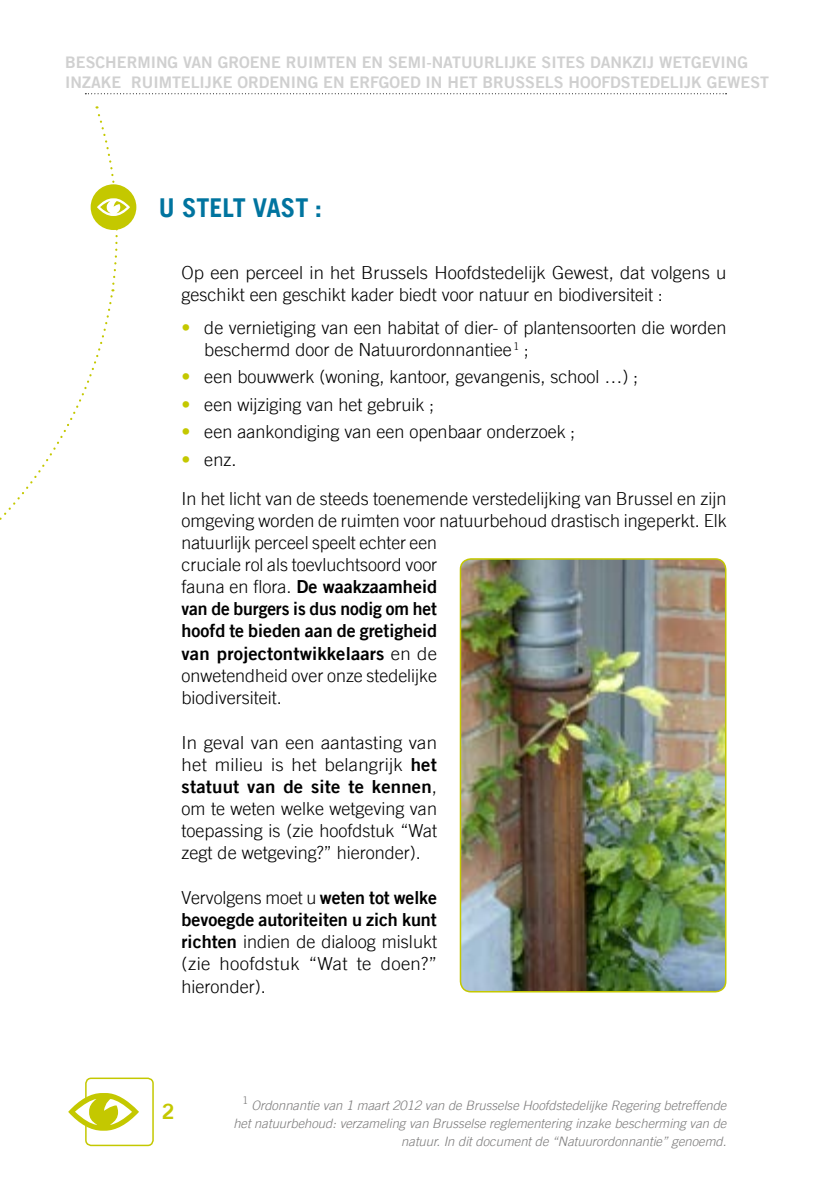
<style>
.page{position:relative;width:840px;height:1191px;background:#fff}
.page>*{position:absolute;margin:0;border:0;box-sizing:border-box;transform-origin:0 0}
.t1{font:700 26px "Trade Gothic";color:#00749f}
.t2{font:21px "Trade Gothic Bold Two";color:#c4c800}
.t3{font:300 18px/22.2px "Trade Gothic";color:#000}
.t4{font:18px/22.2px "Trade Gothic Bold Two";color:#000;text-align:justify}
.t5{font:16px/19.2px "Trade Gothic Bold Two";color:#d0d0d0}
.t6{font:italic 300 13px/18px "Trade Gothic";color:#7c7b7b;text-align:right}
.t7{font:300 10.4px "Trade Gothic";color:#7c7b7b}
.s1{font-family:"Trade Gothic Bold Two";font-weight:400;color:#c4c800}
.s2{font-family:"Trade Gothic";font-weight:300}
.s3{font-family:"Trade Gothic Bold Two";font-weight:400}
</style>
<div class="page">
<div style="left:91px;top:184px;width:45px;height:46px;background:#c4c800;border-radius:50%"></div>
<svg style="left:0;top:106px;width:130px;height:414px"></svg>
<div style="left:85px;top:1077px;width:69px;height:69px;border:2px solid #c4c800;border-radius:5px"></div>
<svg style="left:68px;top:1093px;width:71px;height:37px"></svg>
<svg style="left:85px;top:93px;width:641px;height:1px"></svg>
<img style="left:462px;top:559px;width:263px;height:432px">
<div style="left:459px;top:558px;width:267px;height:434px;border:2px solid #c4c800;border-radius:10px"></div>
<p class="t5" style="left:65px;top:53px;width:705px">BESCHERMING VAN GROENE RUIMTEN EN SEMI-NATUURLIJKE SITES DANKZIJ WETGEVING<br>INZAKE RUIMTELIJKE ORDENING EN ERFGOED IN HET BRUSSELS HOOFDSTEDELIJK GEWEST</p>
<h1 class="t1" style="left:159px;top:192px;width:165px">U STELT VAST :</h1>
<p class="t3" style="left:181px;top:261px;width:546px">Op een perceel in het Brussels Hoofdstedelijk Gewest, dat volgens u geschikt een geschikt kader biedt voor natuur en biodiversiteit :</p>
<p class="t3" style="left:204px;top:317px;width:523px;text-indent:-23px"><span class="s1">•</span> de vernietiging van een habitat of dier- of plantensoorten die worden beschermd door de Natuurordonnantiee <sup>1</sup> ;</p>
<p class="t3" style="left:181px;top:366px;width:457px"><span class="s1">•</span> een bouwwerk (woning, kantoor, gevangenis, school …) ;</p>
<p class="t3" style="left:181px;top:393px;width:254px"><span class="s1">•</span> een wijziging van het gebruik ;</p>
<p class="t3" style="left:181px;top:420px;width:395px"><span class="s1">•</span> een aankondiging van een openbaar onderzoek ;</p>
<p class="t3" style="left:181px;top:439px;width:546px;line-height:39.2px"><span class="s1">•</span> enz.<br>In het licht van de steeds toenemende verstedelijking van Brussel en zijn</p>
<p class="t3" style="left:181px;top:509px;width:546px">omgeving worden de ruimten voor natuurbehoud drastisch ingeperkt. Elk natuurlijk perceel speelt echter een<br>cruciale rol als toevluchtsoord voor</p>
<p class="t4" style="left:181px;top:575px;width:257px"><span class="s2">fauna en flora.</span> De waakzaamheid van de burgers is dus nodig om het hoofd te bieden aan de gretigheid van projectontwikkelaars <span class="s2">en de</span></p>
<p class="t3" style="left:181px;top:664px;width:257px">onwetendheid over onze stedelijke biodiversiteit.</p>
<p class="t3" style="left:181px;top:731px;width:257px">In geval van een aantasting van het milieu is het belangrijk <span class="s3">het</span></p>
<p class="t4" style="left:181px;top:775px;width:257px">statuut van de site te kennen<span class="s2">,</span></p>
<p class="t3" style="left:181px;top:797px;width:257px;text-align:justify">om te weten welke wetgeving van toepassing is (zie hoofdstuk “Wat zegt de wetgeving?” hieronder).</p>
<p class="t3" style="left:181px;top:886px;width:257px">Vervolgens moet u <span class="s3">weten tot welke</span></p>
<p class="t4" style="left:181px;top:908px;width:257px">bevoegde autoriteiten u zich kunt</p>
<p class="t3" style="left:181px;top:930px;width:257px;text-align:justify"><span class="s3">richten</span> indien de dialoog mislukt (zie hoofdstuk “Wat te doen?” hieronder).</p>
<p class="t2" style="left:162px;top:1099px;width:14px">2</p>
<p class="t7" style="left:242px;top:1094px;width:7px">1</p>
<p class="t6" style="left:233px;top:1096px;width:494px">Ordonnantie van 1 maart 2012 van de Brusselse Hoofdstedelijke Regering betreffende het natuurbehoud: verzameling van Brusselse reglementering inzake bescherming van de natuur. In dit document de “Natuurordonnantie” genoemd.</p>
</div>
